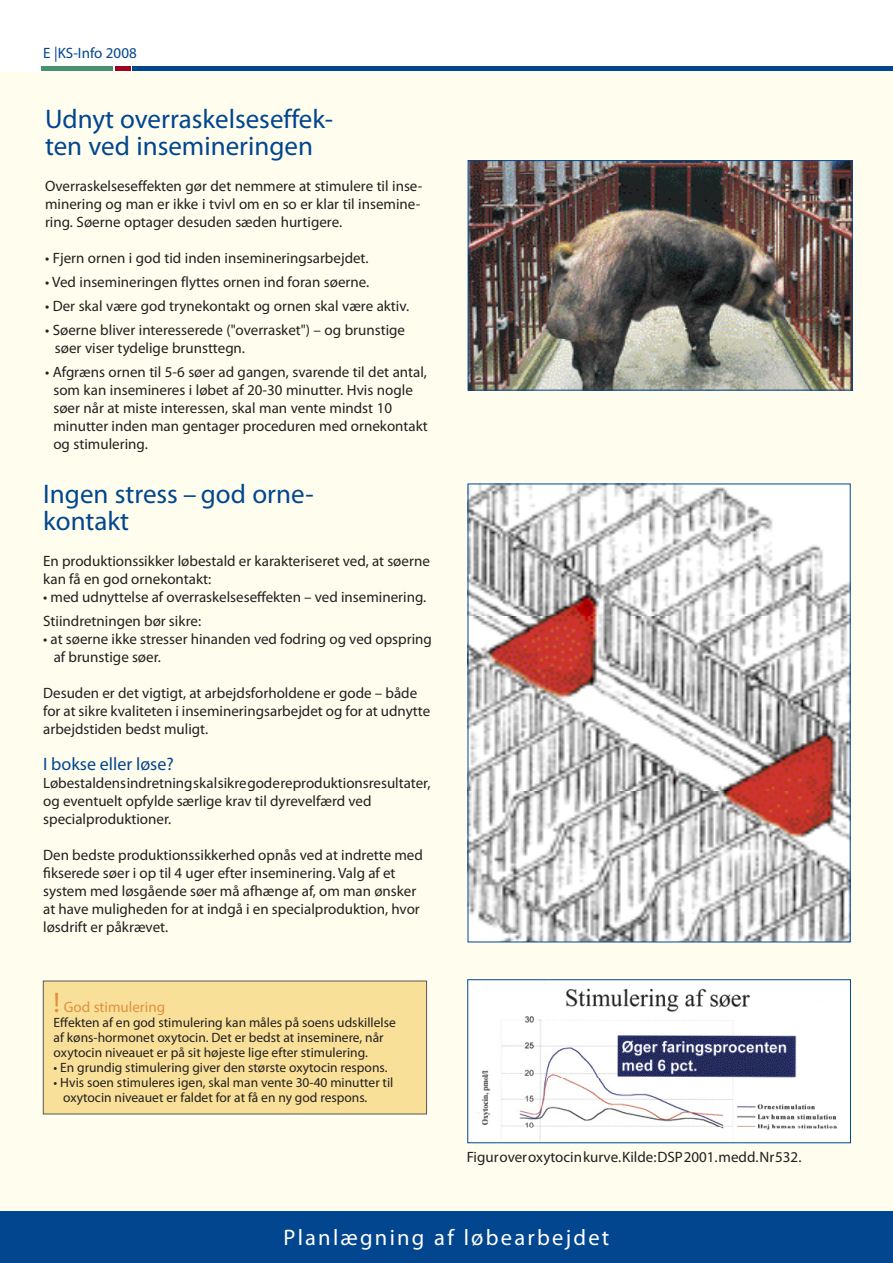
<style>
.page{position:relative;width:893px;height:1263px;background:#fff}
.page>*{position:absolute;margin:0;border:0;box-sizing:border-box;transform-origin:0 0}
.Overskrift{font:27px/27px "Myriad Pro";color:#01468e}
.Normal{font:22.5px "Myriad Pro";letter-spacing:.1em;color:#fff}
.Heading_1{font:18px "Myriad Pro";color:#01468e}
.Brødtekst_F1{font:15px/18px "Myriad Pro";color:#231f20}
.Normal-2{font:15px/18px "Myriad Pro";color:#231f20}
.Normal-3{font:15px "Myriad Pro";color:#e18f41}
.Normal-4{font:15px "Myriad Pro";color:#01468e}
.Body_Text{font:13.5px/15px "Myriad Pro";color:#231f20}
.s1{font-size:28.5px}
</style>
<div class="page">
<div style="left:42px;top:66px;width:71px;height:5px;background:#489270"></div>
<div style="left:115px;top:66px;width:15px;height:5px;background:#9d061f"></div>
<div style="left:132px;top:66px;width:761px;height:5px;background:#01468e"></div>
<div style="left:0;top:1210px;width:893px;height:53px;background:#01468e"></div>
<div style="left:0;top:72px;width:893px;height:1138px;background:#fffdee"></div>
<img style="left:470px;top:162px;width:381px;height:226px">
<div style="left:468px;top:160px;width:385px;height:230px;border:1px solid #01468e"></div>
<img style="left:470px;top:486px;width:379px;height:454px">
<div style="left:43px;top:981px;width:384px;height:133px;background:#f9e098"></div>
<img style="left:469px;top:981px;width:380px;height:160px">
<div style="left:467px;top:979px;width:384px;height:164px;border:1px solid #01468e"></div>
<p class="Normal-4" style="left:43px;top:44px;width:95px">E |KS-Info 2008</p>
<p class="Overskrift" style="left:45px;top:105px;width:290px">Udnyt overraskelseseffek&shy;ten ved insemineringen</p>
<p class="Normal-2" style="left:45px;top:176px;width:379px">Overraskelseseffekten gør det nemmere at stimulere til inse&shy;minering og man er ikke i tvivl om en so er klar til insemine&shy;ring. Søerne optager desuden sæden hurtigere.</p>
<p class="Brødtekst_F1" style="left:45px;top:248px;width:325px">• Fjern ornen i god tid inden insemineringsarbejdet.</p>
<p class="Brødtekst_F1" style="left:45px;top:272px;width:326px">• Ved insemineringen flyttes ornen ind foran søerne.</p>
<p class="Brødtekst_F1" style="left:45px;top:296px;width:366px">• Der skal være god trynekontakt og ornen skal være aktiv.</p>
<p class="Brødtekst_F1" style="left:55px;top:320px;width:352px;text-indent:-10px">• Søerne bliver interesserede ("overrasket") – og brunstige søer viser tydelige brunsttegn.</p>
<p class="Brødtekst_F1" style="left:53px;top:362px;width:376px;text-indent:-8px">• Afgræns ornen til 5-6 søer ad gangen, svarende til det antal, som kan insemineres i løbet af 20-30 minutter. Hvis nogle søer når at miste interessen, skal man vente mindst 10 minutter inden man gentager proceduren med ornekontakt og stimulering.</p>
<p class="Overskrift" style="left:43px;top:480px;width:272px">Ingen stress – god orne&shy;kontakt</p>
<p class="Brødtekst_F1" style="left:43px;top:552px;width:388px">En produktionssikker løbestald er karakteriseret ved, at søerne kan få en god ornekontakt:</p>
<p class="Brødtekst_F1" style="left:43px;top:588px;width:385px">• med udnyttelse af overraskelseseffekten – ved inseminering.</p>
<p class="Brødtekst_F1" style="left:43px;top:612px;width:159px">Stiindretningen bør sikre:</p>
<p class="Brødtekst_F1" style="left:54px;top:630px;width:380px;text-indent:-11px">• at søerne ikke stresser hinanden ved fodring og ved opspring af brunstige søer.</p>
<p class="Brødtekst_F1" style="left:43px;top:684px;width:388px">Desuden er det vigtigt, at arbejdsforholdene er gode – både for at sikre kvaliteten i insemineringsarbejdet og for at udnytte arbejdstiden bedst muligt.</p>
<p class="Heading_1" style="left:43px;top:753px;width:132px">I bokse eller løse?</p>
<p class="Brødtekst_F1" style="left:43px;top:774px;width:389px">Løbestaldens indretning skal sikre gode reproduktionsresultater, og eventuelt opfylde særlige krav til dyrevelfærd ved specialproduktioner.</p>
<p class="Brødtekst_F1" style="left:43px;top:846px;width:381px">Den bedste produktionssikkerhed opnås ved at indrette med fikserede søer i op til 4 uger efter inseminering. Valg af et system med løsgående søer må afhænge af, om man ønsker at have muligheden for at indgå i en specialproduktion, hvor løsdrift er påkrævet.</p>
<p class="Normal-3" style="left:54px;top:998px;width:113px"><span class="s1">!</span> God stimulering</p>
<p class="Body_Text" style="left:54px;top:1015px;width:344px">Effekten af en god stimulering kan måles på soens udskillelse af køns-hormonet oxytocin. Det er bedst at inseminere, når oxytocin niveauet er på sit højeste lige efter stimulering.</p>
<p class="Body_Text" style="left:54px;top:1060px;width:335px">• En grundig stimulering giver den største oxytocin respons.</p>
<p class="Body_Text" style="left:54px;top:1075px;width:341px">• Hvis soen stimuleres igen, skal man vente 30-40 minutter til</p>
<p class="Body_Text" style="left:63px;top:1090px;width:306px">oxytocin niveauet er faldet for at få en ny god respons.</p>
<p class="Brødtekst_F1" style="left:467px;top:1148px;width:336px">Figur over oxytocin kurve. Kilde: DSP 2001. medd. Nr 532.</p>
<p class="Normal" style="left:284px;top:1224px;width:327px">Planlægning af løbearbejdet</p>
</div>
